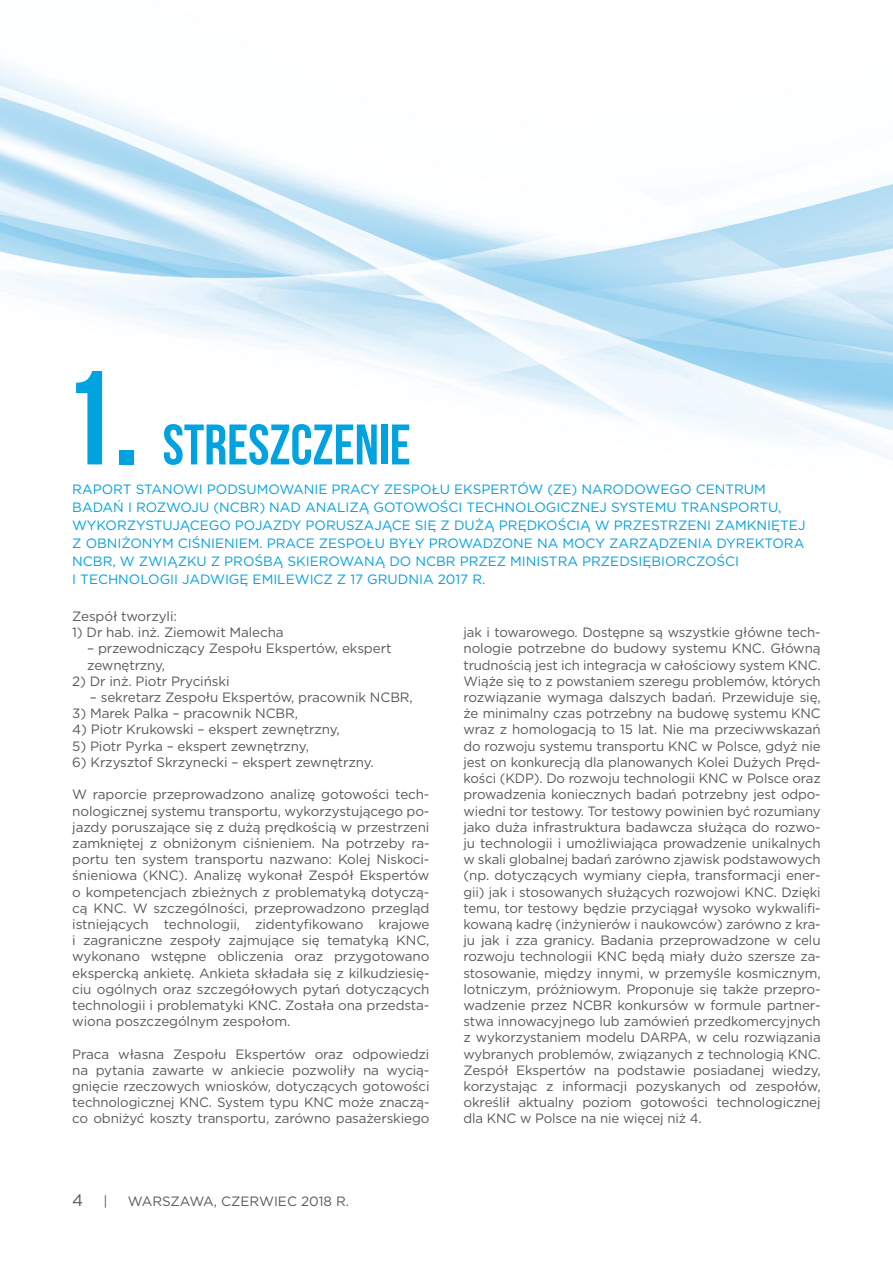
<style>
.page{position:relative;width:893px;height:1263px;background:#fff}
.page>*{position:absolute;margin:0;border:0;box-sizing:border-box;transform-origin:0 0}
.t1{font:133.5px "Bebas Neue";color:#00a2e0}
.t2{font:57px "Bebas Neue";color:#00a2e0}
.t3{font:16.5px "Gotham";color:#58595b}
.t4{font:13.5px/16.2px "Gotham";letter-spacing:-.01em;color:#58595b;text-align:justify}
.t5{font:13.5px/18px "Gotham";color:#00a2e0}
</style>
<div class="page">
<img style="left:0;top:62px;width:893px;height:399px">
<h1 class="t1" style="left:62px;top:345px;width:79px">1.</h1>
<h2 class="t2" style="left:163px;top:413px;width:250px">STRESZCZENIE</h2>
<p class="t5" style="left:72px;top:480px;width:735px">RAPORT STANOWI PODSUMOWANIE PRACY ZESPOŁU EKSPERTÓW (ZE) NARODOWEGO CENTRUM BADAŃ I ROZWOJU (NCBR) NAD ANALIZĄ GOTOWOŚCI TECHNOLOGICZNEJ SYSTEMU TRANSPORTU, WYKORZYSTUJĄCEGO POJAZDY PORUSZAJĄCE SIĘ Z DUŻĄ PRĘDKOŚCIĄ W PRZESTRZENI ZAMKNIĘTEJ Z OBNIŻONYM CIŚNIENIEM. PRACE ZESPOŁU BYŁY PROWADZONE NA MOCY ZARZĄDZENIA DYREKTORA NCBR, W ZWIĄZKU Z PROŚBĄ SKIEROWANĄ DO NCBR PRZEZ MINISTRA PRZEDSIĘBIORCZOŚCI<br>I TECHNOLOGII JADWIGĘ EMILEWICZ Z 17 GRUDNIA 2017 R.</p>
<p class="t4" style="left:72px;top:608px;width:106px">Zespół tworzyli:</p>
<p class="t4" style="left:72px;top:624px;width:213px">1) Dr hab. inż. Ziemowit Malecha</p>
<p class="t4" style="left:87px;top:640px;width:306px">– przewodniczący Zespołu Ekspertów, ekspert zewnętrzny,</p>
<p class="t4" style="left:72px;top:673px;width:159px">2) Dr inż. Piotr Pryciński</p>
<p class="t4" style="left:90px;top:689px;width:324px">– sekretarz Zespołu Ekspertów, pracownik NCBR,</p>
<p class="t4" style="left:72px;top:705px;width:227px">3) Marek Palka – pracownik NCBR,</p>
<p class="t4" style="left:72px;top:721px;width:269px">4) Piotr Krukowski – ekspert zewnętrzny,</p>
<p class="t4" style="left:72px;top:737px;width:238px">5) Piotr Pyrka – ekspert zewnętrzny,</p>
<p class="t4" style="left:72px;top:754px;width:303px">6) Krzysztof Skrzynecki – ekspert zewnętrzny.</p>
<p class="t4" style="left:72px;top:786px;width:359px">W raporcie przeprowadzono analizę gotowości tech&shy;nologicznej systemu transportu, wykorzystującego po&shy;jazdy poruszające się z dużą prędkością w przestrzeni zamkniętej z obniżonym ciśnieniem. Na potrzeby ra&shy;portu ten system transportu nazwano: Kolej Niskoci&shy;śnieniowa (KNC). Analizę wykonał Zespół Ekspertów o kompetencjach zbieżnych z problematyką dotyczą&shy;cą KNC. W szczególności, przeprowadzono przegląd istniejących technologii, zidentyfikowano krajowe i zagraniczne zespoły zajmujące się tematyką KNC, wykonano wstępne obliczenia oraz przygotowano ekspercką ankietę. Ankieta składała się z kilkudziesię&shy;ciu ogólnych oraz szczegółowych pytań dotyczących technologii i problematyki KNC. Została ona przedsta&shy;wiona poszczególnym zespołom.</p>
<p class="t4" style="left:72px;top:1045px;width:359px">Praca własna Zespołu Ekspertów oraz odpowiedzi na pytania zawarte w ankiecie pozwoliły na wycią&shy;gnięcie rzeczowych wniosków, dotyczących gotowości technologicznej KNC. System typu KNC może znaczą&shy;co obniżyć koszty transportu, zarówno pasażerskiego</p>
<p class="t3" style="left:72px;top:1189px;width:13px">4</p>
<p class="t4" style="left:104px;top:1192px;width:6px">|</p>
<p class="t4" style="left:128px;top:1192px;width:223px">WARSZAWA, CZERWIEC 2018 R.</p>
<p class="t4" style="left:463px;top:624px;width:359px">jak i towarowego. Dostępne są wszystkie główne tech&shy;nologie potrzebne do budowy systemu KNC. Główną trudnością jest ich integracja w całościowy system KNC.<br>Wiąże się to z powstaniem szeregu problemów, których rozwiązanie wymaga dalszych badań. Przewiduje się, że minimalny czas potrzebny na budowę systemu KNC wraz z homologacją to 15 lat. Nie ma przeciwwskazań do rozwoju systemu transportu KNC w Polsce, gdyż nie jest on konkurecją dla planowanych Kolei Dużych Pręd&shy;kości (KDP). Do rozwoju technologii KNC w Polsce oraz prowadzenia koniecznych badań potrzebny jest odpo&shy;wiedni tor testowy. Tor testowy powinien być rozumiany jako duża infrastruktura badawcza służąca do rozwo&shy;ju technologii i umożliwiająca prowadzenie unikalnych w skali globalnej badań zarówno zjawisk podstawowych (np. dotyczących wymiany ciepła, transformacji ener&shy;gii) jak i stosowanych służących rozwojowi KNC. Dzięki temu, tor testowy będzie przyciągał wysoko wykwalifi&shy;kowaną kadrę (inżynierów i naukowców) zarówno z kra&shy;ju jak i zza granicy. Badania przeprowadzone w celu rozwoju technologii KNC będą miały dużo szersze za&shy;stosowanie, między innymi, w przemyśle kosmicznym, lotniczym, próżniowym. Proponuje się także przepro&shy;wadzenie przez NCBR konkursów w formule partner&shy;stwa innowacyjnego lub zamówień przedkomercyjnych z wykorzystaniem modelu DARPA, w celu rozwiązania wybranych problemów, związanych z technologią KNC.<br>Zespół Ekspertów na podstawie posiadanej wiedzy, korzystając z informacji pozyskanych od zespołów, określił aktualny poziom gotowości technologicznej dla KNC w Polsce na nie więcej niż 4.</p>
</div>
